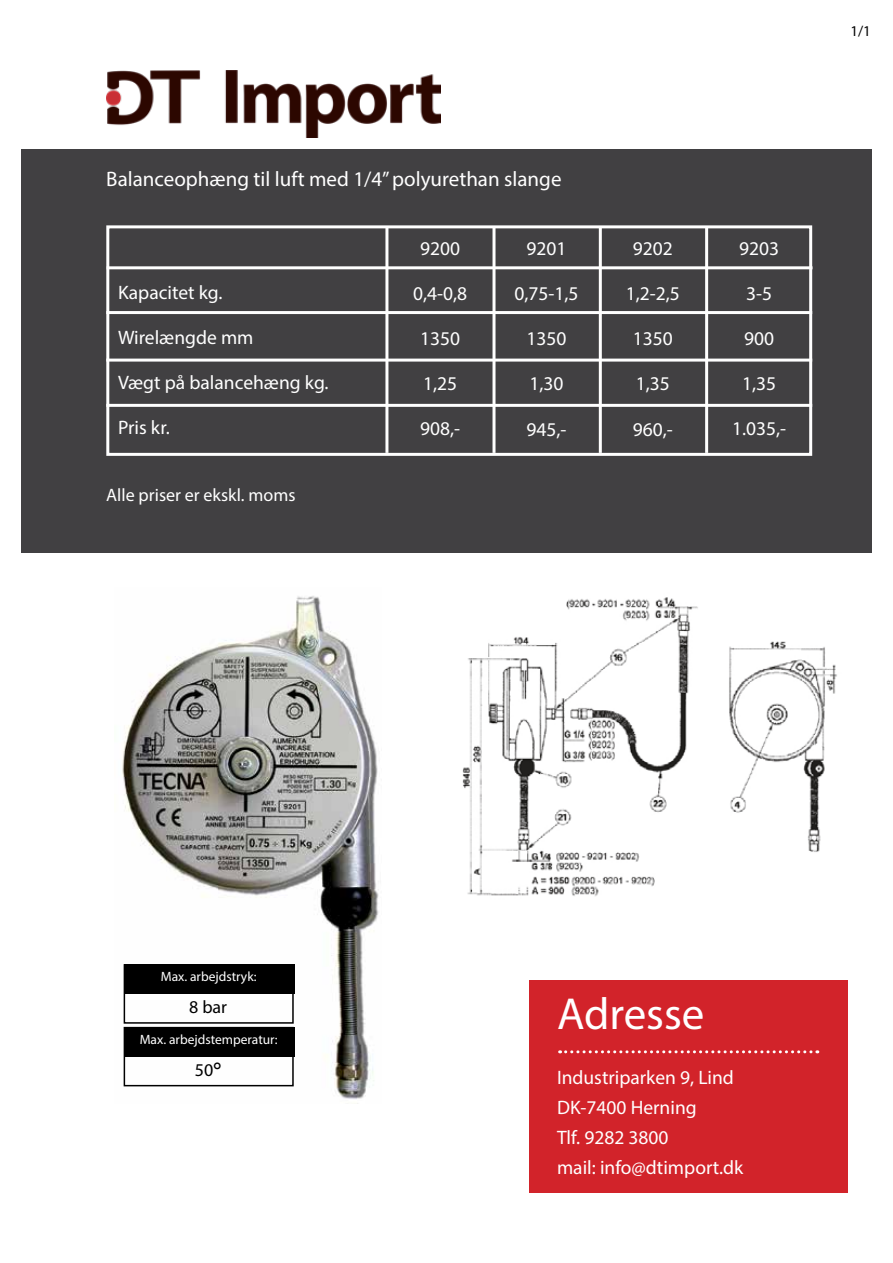
<style>
.page{position:relative;width:893px;height:1263px;background:#fff}
.page>*{position:absolute;margin:0;border:0;box-sizing:border-box;transform-origin:0 0}
.t1{font:45px "Myriad Pro";color:#fff}
.t2{font:21px "Myriad Pro";color:#fff}
.t3{font:19.5px/30px "Myriad Pro";color:#fff}
.t4{font:18px "Myriad Pro";color:#fff}
.t5{font:18px "Myriad Pro";color:#000}
.t6{font:15px "Myriad Pro";color:#000}
.t7{font:13.5px "Myriad Pro";color:#fff}
.s1{font-family:"Tahoma"}
</style>
<div class="page">
<div style="left:529px;top:980px;width:319px;height:213px;background:#d2232a"></div>
<img style="left:106px;top:70px;width:335px;height:67px">
<div style="left:21px;top:149px;width:851px;height:404px;background:#414042"></div>
<hr style="left:106px;top:311px;width:706px;height:3px;background:#fff">
<hr style="left:106px;top:359px;width:706px;height:3px;background:#fff">
<hr style="left:106px;top:404px;width:706px;height:3px;background:#fff">
<hr style="left:385px;top:227px;width:3px;height:226px;background:#fff">
<hr style="left:492px;top:227px;width:3px;height:226px;background:#fff">
<hr style="left:599px;top:227px;width:3px;height:226px;background:#fff">
<hr style="left:705px;top:227px;width:3px;height:226px;background:#fff">
<div style="left:106px;top:225px;width:706px;height:231px;border:3px solid #fff"></div>
<svg style="left:560px;top:1050px;width:258px;height:3px"></svg>
<img style="left:462px;top:597px;width:375px;height:299px">
<img style="left:122px;top:596px;width:257px;height:508px">
<hr style="left:107px;top:266px;width:705px;height:3px;background:#fff">
<div style="left:124px;top:1027px;width:170px;height:59px;border:2px solid #000"></div>
<div style="left:124px;top:1027px;width:170px;height:29px;background:#000"></div>
<div style="left:124px;top:964px;width:170px;height:60px;border:2px solid #000"></div>
<div style="left:124px;top:964px;width:170px;height:30px;background:#000"></div>
<p class="t2" style="left:106px;top:166px;width:457px">Balanceophæng til luft med 1/4” polyurethan slange</p>
<p class="t3" style="left:118px;top:277px;width:106px">Kapacitet kg.</p>
<p class="t3" style="left:118px;top:322px;width:137px">Wirelængde mm</p>
<p class="t3" style="left:118px;top:367px;width:212px">Vægt på balancehæng kg.</p>
<p class="t3" style="left:118px;top:412px;width:53px">Pris kr.</p>
<p class="t4" style="left:106px;top:484px;width:191px">Alle priser er ekskl. moms</p>
<p class="t3" style="left:420px;top:233px;width:42px">9200</p>
<p class="t3" style="left:413px;top:278px;width:56px">0,4-0,8</p>
<p class="t3" style="left:420px;top:323px;width:42px">1350</p>
<p class="t3" style="left:423px;top:368px;width:36px">1,25</p>
<p class="t3" style="left:420px;top:413px;width:42px">908,-</p>
<p class="t3" style="left:526px;top:233px;width:42px">9201</p>
<p class="t3" style="left:514px;top:278px;width:66px">0,75-1,5</p>
<p class="t3" style="left:526px;top:323px;width:42px">1350</p>
<p class="t3" style="left:529px;top:368px;width:36px">1,30</p>
<p class="t3" style="left:526px;top:414px;width:42px">945,-</p>
<p class="t3" style="left:633px;top:233px;width:42px">9202</p>
<p class="t3" style="left:626px;top:278px;width:56px">1,2-2,5</p>
<p class="t3" style="left:633px;top:323px;width:42px">1350</p>
<p class="t3" style="left:636px;top:368px;width:36px">1,35</p>
<p class="t3" style="left:633px;top:414px;width:42px">960,-</p>
<p class="t3" style="left:739px;top:233px;width:42px">9203</p>
<p class="t3" style="left:746px;top:278px;width:27px">3-5</p>
<p class="t3" style="left:744px;top:323px;width:32px">900</p>
<p class="t3" style="left:742px;top:368px;width:36px">1,35</p>
<p class="t3" style="left:732px;top:413px;width:56px">1.035,-</p>
<p class="t6" style="left:850px;top:21px;width:22px">1/1</p>
<p class="t7" style="left:161px;top:968px;width:97px">Max. arbejdstryk:</p>
<p class="t5" style="left:189px;top:996px;width:39px">8 bar</p>
<p class="t7" style="left:140px;top:1031px;width:139px">Max. arbejdstemperatur:</p>
<p class="t5" style="left:195px;top:1059px;width:28px">50<span class="s1">°</span></p>
<h1 class="t1" style="left:557px;top:986px;width:149px">Adresse</h1>
<p class="t3" style="left:557px;top:1062px;width:188px">Industriparken 9, Lind<br>DK-7400 Herning<br>Tlf. 9282 3800<br>mail: info@dtimport.dk</p>
</div>
